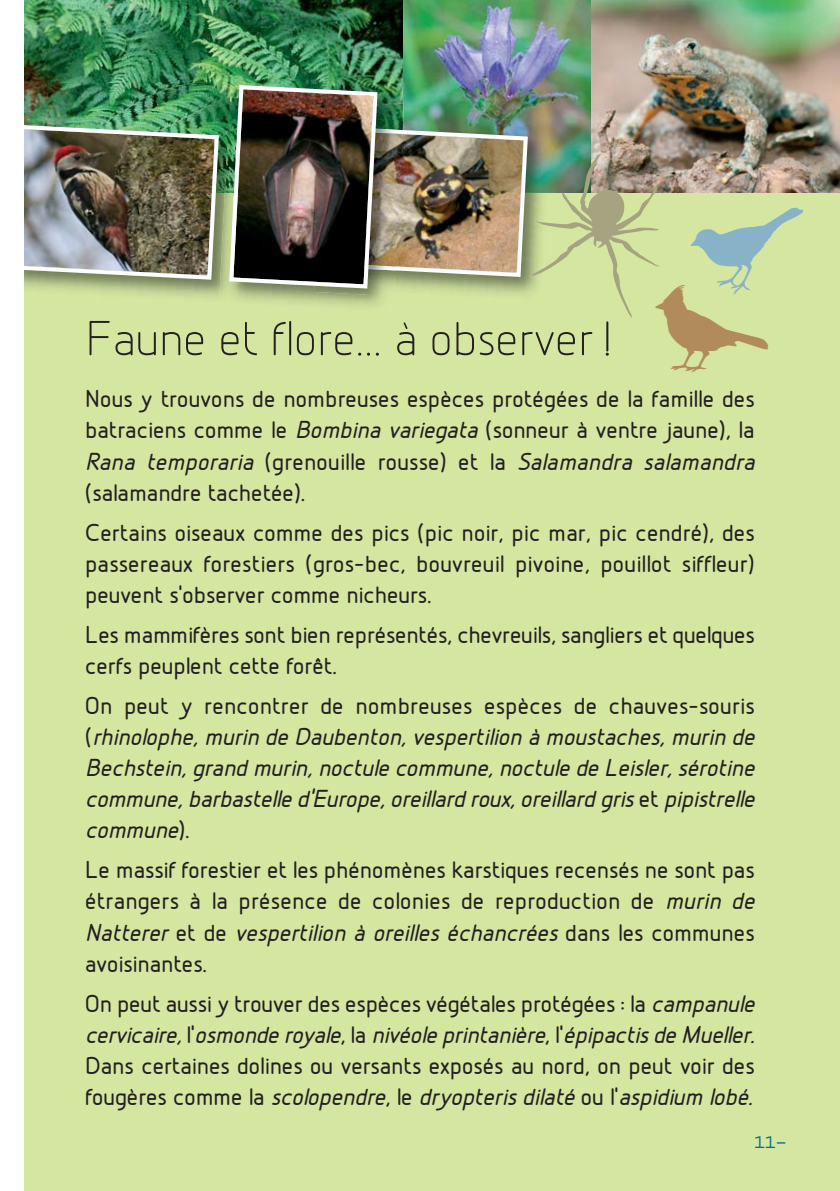
<style>
.page{position:relative;width:840px;height:1191px;background:#fff}
.page>*{position:absolute;margin:0;border:0;box-sizing:border-box;transform-origin:0 0}
.t1{font:52px "Designio";letter-spacing:-.01em;color:#231f20}
.t2{font:43.6px "Birdsofa Feather";color:#b18b5c}
.t3{font:43.6px "Birdsofa Feather";color:#87b2c7}
.t4{font:500 26px/31.2px "Designio";letter-spacing:-.01em;color:#231f20}
.t5{font:italic 500 26px/31.2px "Designio";color:#231f20}
.t6{font:18px "B Pmono";color:#006f91}
.s1{font-style:italic}
.s2{font-style:normal}
</style>
<div class="page">
<div style="left:7px;top:0;width:832px;height:1191px;background:#d5e6a1"></div>
<img style="left:590px;top:0;width:249px;height:193px">
<img style="left:402px;top:0;width:188px;height:154px">
<img style="left:24px;top:0;width:378px;height:115px">
<img style="left:529px;top:120px;width:25px;height:34px">
<img style="left:24px;top:115px;width:203px;height:78px">
<img style="left:24px;top:123px;width:197px;height:159px">
<img style="left:524px;top:154px;width:135px;height:164px">
<img style="left:228px;top:75px;width:174px;height:8px">
<img style="left:314px;top:291px;width:81px;height:5px">
<img style="left:219px;top:193px;width:23px;height:107px">
<img style="left:225px;top:126px;width:2px;height:67px">
<img style="left:227px;top:83px;width:302px;height:208px">
<div style="left:0;top:0;width:24px;height:1191px;background:#fff"></div>
<h1 class="t1" style="left:85px;top:322px;width:525px">Faune et flore... à observer !</h1>
<h2 class="t3" style="left:687px;top:254px;width:120px">2</h2>
<h2 class="t2" style="left:652px;top:331px;width:120px">y</h2>
<p class="t4" style="left:85px;top:386px;width:675px">Nous y trouvons de nombreuses espèces protégées de la famille des batraciens comme le <span class="s1">Bombina variegata</span> (sonneur à ventre jaune), la <span class="s1">Rana temporaria</span> ( g r e n o u i l l e r o u s s e ) e t l a <span class="s1">Salamandra salamandra </span>(salamandre tachetée).</p>
<p class="t4" style="left:85px;top:519px;width:670px;text-align:justify">Certains oiseaux comme des pics (pic noir, pic mar, pic cendré), des passereaux forestiers (gros-bec, bouvreuil pivoine, pouillot siffleur) peuvent s’observer comme nicheurs.</p>
<p class="t4" style="left:85px;top:621px;width:671px">Les mammifères sont bien représentés, chevreuils, sangliers et quelques cerfs peuplent cette forêt.</p>
<p class="t5" style="left:85px;top:692px;width:675px"><span class="s2">On peut y rencontrer de nombreuses espèces de chauves-souris (</span> rhinolophe,murin de Daubenton,vespertilion à moustaches,murin de Bechstein,grand murin,noctule commune,noctule de Leisler,sérotine commune,barbastelle d'Europe,oreillard roux,oreillard gris <span class="s2">e t</span> pipistrelle commune<span class="s2">) .</span></p>
<p class="t4" style="left:85px;top:857px;width:675px">Le massif forestier et les phénomènes karstiques recensés ne sont pas étrangers à la présence de colonies de reproduction de <span class="s1">murin de Natterer</span> e t d e <span class="s1">vespertilion à oreilles échancrées</span> d a n s l e s c o m m u n e s avoisinantes.</p>
<p class="t4" style="left:85px;top:990px;width:675px">On peut aussi y trouver des espèces végétales protégées : la <span class="s1">campanule cervicaire,</span> l ’ <span class="s1">osmonde royale</span>, l a <span class="s1">nivéole printanière</span>, l ’ <span class="s1">épipactisde Mueller.<br></span>Dans certaines dolines ou versants exposés au nord, on peut voir des fo u g è r e s c o m m e l a <span class="s1">scolopendre</span>, l e <span class="s1">dryopteris dilaté</span> o u l ’ <span class="s1">aspidium lobé.</span></p>
<p class="t6" style="left:754px;top:1131px;width:34px">11-</p>
</div>
